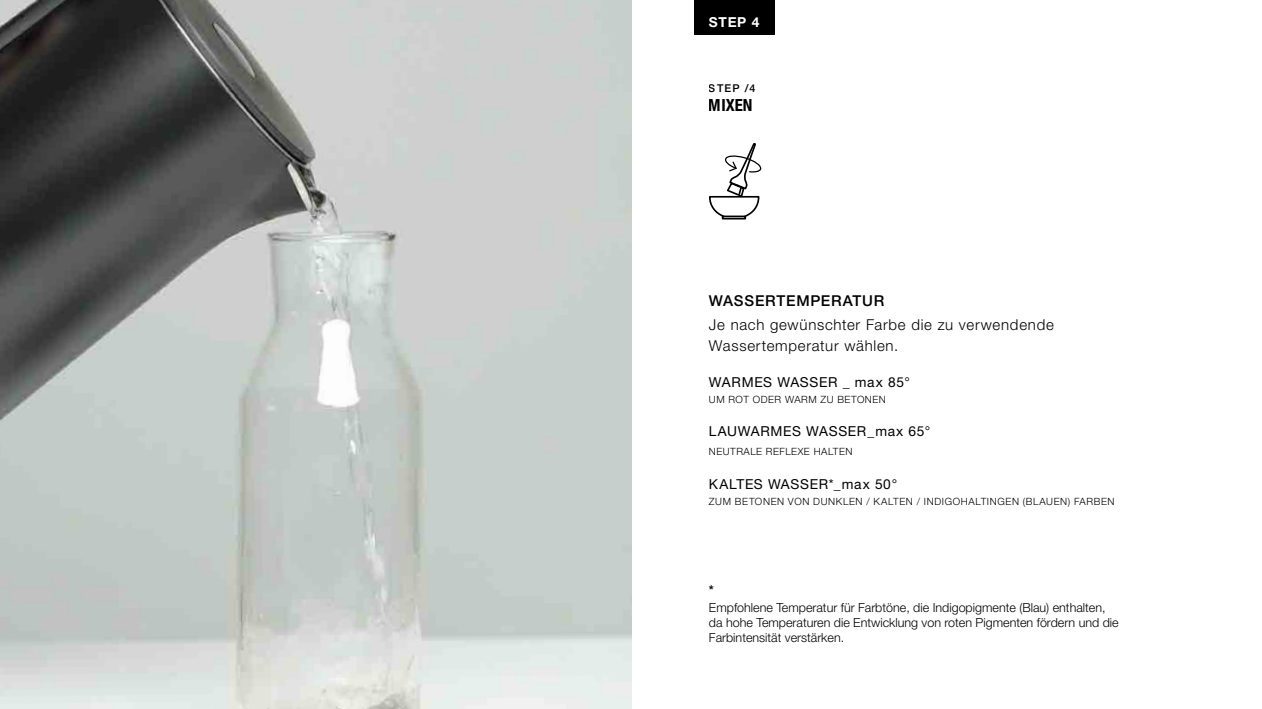
<style>
.page{position:relative;width:1262px;height:709px;background:#fff}
.page>*{position:absolute;margin:0;border:0;box-sizing:border-box;transform-origin:0 0}
.t1{font:700 condensed 16.75px "Helvetica Neue LT Std";color:#000}
.t2{font:300 15px/21.2px "Helvetica Neue LT Std";letter-spacing:.05em;color:#000}
.t3{font:500 15px "Helvetica Neue LT Std";letter-spacing:.05em;color:#000}
.t4{font:13.75px "Helvetica Neue LT Std";letter-spacing:.05em;color:#000}
.t5{font:700 13.75px "Helvetica Neue LT Std";color:#fff}
.t6{font:500 13.75px "Helvetica Neue LT Std";color:#000}
.t7{font:300 12.5px/15px "Helvetica Neue LT Std";color:#000}
.t8{font:500 10.75px "Helvetica Neue LT Std";color:#000}
.t9{font:300 10px "Helvetica Neue LT Std";letter-spacing:.05em;color:#000}
</style>
<div class="page">
<img style="left:0;top:0;width:631px;height:709px">
<div style="left:721px;top:215px;width:25px;height:4px;border:2px solid #000"></div>
<svg style="left:709px;top:143px;width:53px;height:75px"></svg>
<div style="left:694px;top:0;width:81px;height:35px;background:#000"></div>
<p class="t5" style="left:709px;top:13px;width:52px">STEP 4</p>
<p class="t8" style="left:709px;top:81px;width:48px">STEP /4</p>
<h1 class="t1" style="left:709px;top:95px;width:45px">MIXEN</h1>
<p class="t3" style="left:709px;top:292px;width:177px">WASSERTEMPERATUR</p>
<p class="t2" style="left:709px;top:313px;width:346px">Je nach gewünschter Farbe die zu verwendende<br>Wassertemperatur wählen.</p>
<p class="t4" style="left:709px;top:373px;width:202px">WARMES WASSER _ max 85°</p>
<p class="t9" style="left:709px;top:393px;width:178px">UM ROT ODER WARM ZU BETONEN</p>
<p class="t4" style="left:709px;top:423px;width:223px">LAUWARMES WASSER_max 65°</p>
<p class="t9" style="left:709px;top:445px;width:145px">NEUTRALE REFLEXE HALTEN</p>
<p class="t4" style="left:709px;top:475px;width:190px">KALTES WASSER*_max 50°</p>
<p class="t9" style="left:709px;top:495px;width:407px">ZUM BETONEN VON DUNKLEN / KALTEN / INDIGOHALTINGEN (BLAUEN) FARBEN</p>
<p class="t6" style="left:709px;top:581px;width:7px">*</p>
<p class="t7" style="left:709px;top:600px;width:411px">Empfohlene Temperatur für Farbtöne, die Indigopigmente (Blau) enthalten, da hohe Temperaturen die Entwicklung von roten Pigmenten fördern und die<br>Farbintensität verstärken.</p>
</div>
